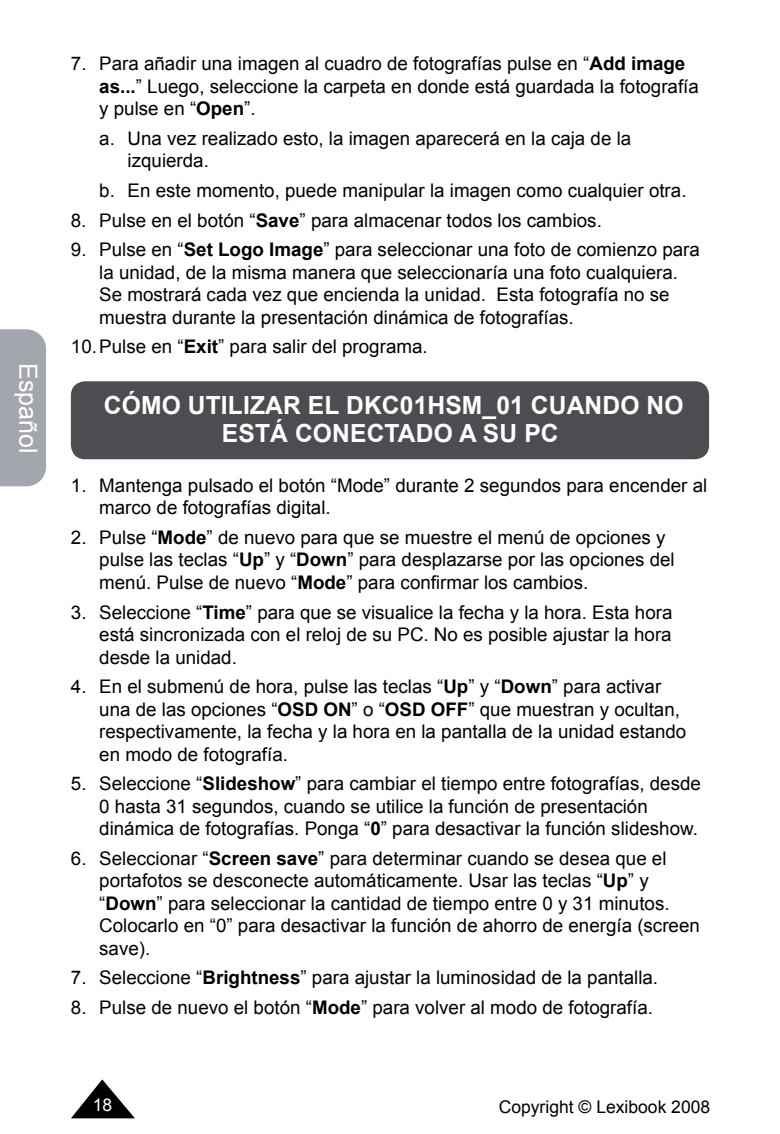
<style>
.page{position:relative;width:780px;height:1134px;background:#fff}
.page>*{position:absolute;margin:0;border:0;box-sizing:border-box;transform-origin:0 0}
.t1{font:700 25px/27.5px "Arial";letter-spacing:.005em;color:#fff;text-align:center}
.t2{font:25px "Arial";color:#fff}
.t3{font:18.75px/22.5px "Arial";color:#000}
.t4{font:17.5px "Arial";color:#000}
.t5{font:17.5px "Arial";color:#fff}
.s1{font-weight:700}
</style>
<div class="page">
<div style="left:0;top:329px;width:46px;height:157px;background:#a3a6ac"></div>
<svg style="left:71px;top:1079px;width:64px;height:39px"></svg>
<div style="left:71px;top:381px;width:638px;height:78px;background:#4b4d50;border-radius:14px"></div>
<h1 class="t2" style="left:42px;top:363px;width:92px;rotate:90deg">Español</h1>
<p class="t3" style="left:99px;top:53px;width:601px;text-indent:-28px">7. Para añadir una imagen al cuadro de fotografías pulse en “<span class="s1">Add image as...</span>” Luego, seleccione la carpeta en donde está guardada la fotografía y pulse en “<span class="s1">Open</span>”.</p>
<p class="t3" style="left:128px;top:127px;width:505px;text-indent:-28px">a. Una vez realizado esto, la imagen aparecerá en la caja de la izquierda.</p>
<p class="t3" style="left:99px;top:179px;width:588px">b. En este momento, puede manipular la imagen como cualquier otra.</p>
<p class="t3" style="left:71px;top:209px;width:532px">8. Pulse en el botón “<span class="s1">Save</span>” para almacenar todos los cambios.</p>
<p class="t3" style="left:99px;top:238px;width:602px;text-indent:-28px">9. Pulse en “<span class="s1">Set Logo Image</span>” para seleccionar una foto de comienzo para la unidad, de la misma manera que seleccionaría una foto cualquiera.<br>Se mostrará cada vez que encienda la unidad. Esta fotografía no se muestra durante la presentación dinámica de fotografías.</p>
<p class="t3" style="left:71px;top:335px;width:358px">10.Pulse en “<span class="s1">Exit</span>” para salir del programa.</p>
<h1 class="t1" style="left:104px;top:392px;width:581px">CÓMO UTILIZAR EL DKC01HSM_01 CUANDO NO<br>ESTÁ CONECTADO A SU PC</h1>
<p class="t3" style="left:99px;top:474px;width:609px;text-indent:-28px">1. Mantenga pulsado el botón “Mode” durante 2 segundos para encender al marco de fotografías digital.</p>
<p class="t3" style="left:99px;top:526px;width:577px;text-indent:-28px">2. Pulse “<span class="s1">Mode</span>” de nuevo para que se muestre el menú de opciones y pulse las teclas “<span class="s1">Up</span>” y “<span class="s1">Down</span>” para desplazarse por las opciones del menú. Pulse de nuevo “<span class="s1">Mode</span>” para confirmar los cambios.</p>
<p class="t3" style="left:99px;top:601px;width:574px;text-align:justify;text-indent:-28px">3. Seleccione “<span class="s1">Time</span>” para que se visualice la fecha y la hora. Esta hora está sincronizada con el reloj de su PC. No es posible ajustar la hora desde la unidad.</p>
<p class="t3" style="left:99px;top:675px;width:588px;text-indent:-28px">4. En el submenú de hora, pulse las teclas “<span class="s1">Up</span>” y “<span class="s1">Down</span>” para activar una de las opciones “<span class="s1">OSD ON</span>” o “<span class="s1">OSD OFF</span>” que muestran y ocultan, respectivamente, la fecha y la hora en la pantalla de la unidad estando en modo de fotografía.</p>
<p class="t3" style="left:99px;top:772px;width:603px;text-indent:-28px">5. Seleccione “<span class="s1">Slideshow</span>” para cambiar el tiempo entre fotografías, desde<br>0 hasta 31 segundos, cuando se utilice la función de presentación dinámica de fotografías. Ponga “<span class="s1">0</span>” para desactivar la función slideshow.</p>
<p class="t3" style="left:99px;top:847px;width:602px;text-indent:-28px">6. Seleccionar “<span class="s1">Screen save</span>” para determinar cuando se desea que el portafotos se desconecte automáticamente. Usar las teclas “<span class="s1">Up</span>” y “<span class="s1">Down</span>” para seleccionar la cantidad de tiempo entre 0 y 31 minutos.<br>Colocarlo en “0” para desactivar la función de ahorro de energía (screen save).</p>
<p class="t3" style="left:71px;top:966px;width:588px">7. Seleccione “<span class="s1">Brightness</span>” para ajustar la luminosidad de la pantalla.</p>
<p class="t3" style="left:71px;top:996px;width:583px">8. Pulse de nuevo el botón “<span class="s1">Mode</span>” para volver al modo de fotografía.</p>
<p class="t5" style="left:93px;top:1095px;width:21px">18</p>
<p class="t4" style="left:498px;top:1097px;width:213px">Copyright © Lexibook 2008</p>
</div>
